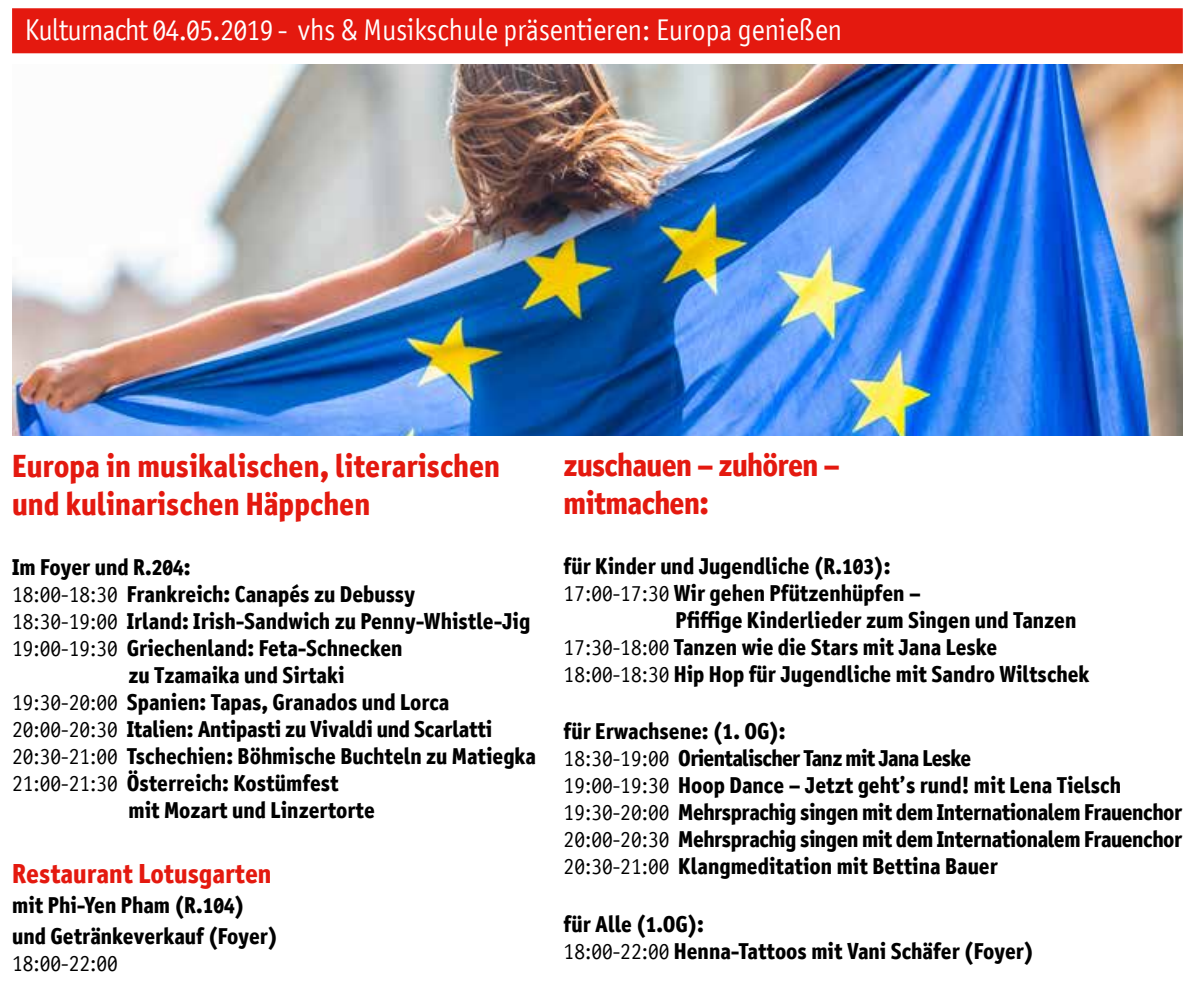
<style>
.page{position:relative;width:1194px;height:995px;background:#fff}
.page>*{position:absolute;margin:0;border:0;box-sizing:border-box;transform-origin:0 0}
.t1{font:700 31.5px/37.8px "Axel";color:#e4190f}
.t2{font:700 31.5px/37.8px "Axel";letter-spacing:-.02em;color:#e4190f}
.t3{font:29.25px "Axel";color:#fff}
.t4{font:700 27px "Axel";color:#e4190f}
.t5{font:700 22.5px/30.2px "Axel";color:#000}
.t6{font:700 22.5px/27px "Axel";letter-spacing:-.02em;color:#000}
.t7{font:22.5px "Axel";color:#000}
.s1{font-weight:400}
</style>
<div class="page">
<hr style="left:9px;top:994px;width:773px;height:1px;background:#a9c200">
<hr style="left:809px;top:994px;width:374px;height:1px;background:#3b68ad">
<div style="left:12px;top:8px;width:1171px;height:45px;background:#e4190f"></div>
<img style="left:12px;top:65px;width:1171px;height:370px">
<h2 class="t3" style="left:25px;top:13px;width:819px">Kulturnacht 04.05.2019 - vhs &amp; Musikschule präsentieren: Europa genießen</h2>
<h1 class="t1" style="left:12px;top:447px;width:490px">Europa in musikalischen, literarischen und kulinarischen Häppchen</h1>
<p class="t5" style="left:12px;top:552px;width:180px">Im Foyer und R.204:</p>
<p class="t5" style="left:12px;top:579px;width:405px"><span class="s1">18:00-18:30</span> Frankreich: Canapés zu Debussy</p>
<p class="t5" style="left:12px;top:606px;width:520px"><span class="s1">18:30-19:00</span> Irland: Irish-Sandwich zu Penny-Whistle-Jig</p>
<p class="t5" style="left:12px;top:633px;width:392px"><span class="s1">19:00-19:30</span> Griechenland: Feta-Schnecken</p>
<p class="t5" style="left:128px;top:660px;width:218px">zu Tzamaika und Sirtaki</p>
<p class="t5" style="left:12px;top:687px;width:439px"><span class="s1">19:30-20:00</span> Spanien: Tapas, Granados und Lorca</p>
<p class="t5" style="left:12px;top:714px;width:481px"><span class="s1">20:00-20:30</span> Italien: Antipasti zu Vivaldi und Scarlatti</p>
<p class="t5" style="left:12px;top:741px;width:525px"><span class="s1">20:30-21:00</span> Tschechien: Böhmische Buchteln zu Matiegka</p>
<p class="t5" style="left:12px;top:768px;width:328px"><span class="s1">21:00-21:30</span> Österreich: Kostümfest</p>
<p class="t5" style="left:128px;top:795px;width:248px">mit Mozart und Linzertorte</p>
<p class="t4" style="left:12px;top:856px;width:261px">Restaurant Lotusgarten</p>
<p class="t5" style="left:12px;top:890px;width:267px">mit Phi-Yen Pham (R.104) und Getränkeverkauf (Foyer)</p>
<p class="t7" style="left:12px;top:949px;width:107px">18:00-22:00</p>
<h1 class="t2" style="left:563px;top:445px;width:278px">zuschauen – zuhören – mitmachen:</h1>
<p class="t5" style="left:563px;top:550px;width:328px">für Kinder und Jugendliche (R.103):</p>
<p class="t5" style="left:563px;top:577px;width:359px"><span class="s1">17:00-17:30</span> Wir gehen Pfützenhüpfen –</p>
<p class="t5" style="left:675px;top:604px;width:402px">Pfiffige Kinderlieder zum Singen und Tanzen</p>
<p class="t5" style="left:563px;top:631px;width:435px"><span class="s1">17:30-18:00</span> Tanzen wie die Stars mit Jana Leske</p>
<p class="t5" style="left:563px;top:658px;width:527px"><span class="s1">18:00-18:30</span> Hip Hop für Jugendliche mit Sandro Wiltschek</p>
<p class="t6" style="left:563px;top:717px;width:620px">für Erwachsene: (1. OG):<br><span class="s1">18:30-19:00</span> Orientalischer Tanz mit Jana Leske<br><span class="s1">19:00-19:30</span> Hoop Dance – Jetzt geht’s rund! mit Lena Tielsch <span class="s1">19:30-20:00</span> Mehrsprachig singen mit dem Internationalem Frauenchor <span class="s1">20:00-20:30</span> Mehrsprachig singen mit dem Internationalem Frauenchor <span class="s1">20:30-21:00</span> Klangmeditation mit Bettina Bauer</p>
<p class="t5" style="left:563px;top:909px;width:471px;line-height:27px">für Alle (1.OG):<br><span class="s1">18:00-22:00</span> Henna-Tattoos mit Vani Schäfer (Foyer)</p>
</div>
